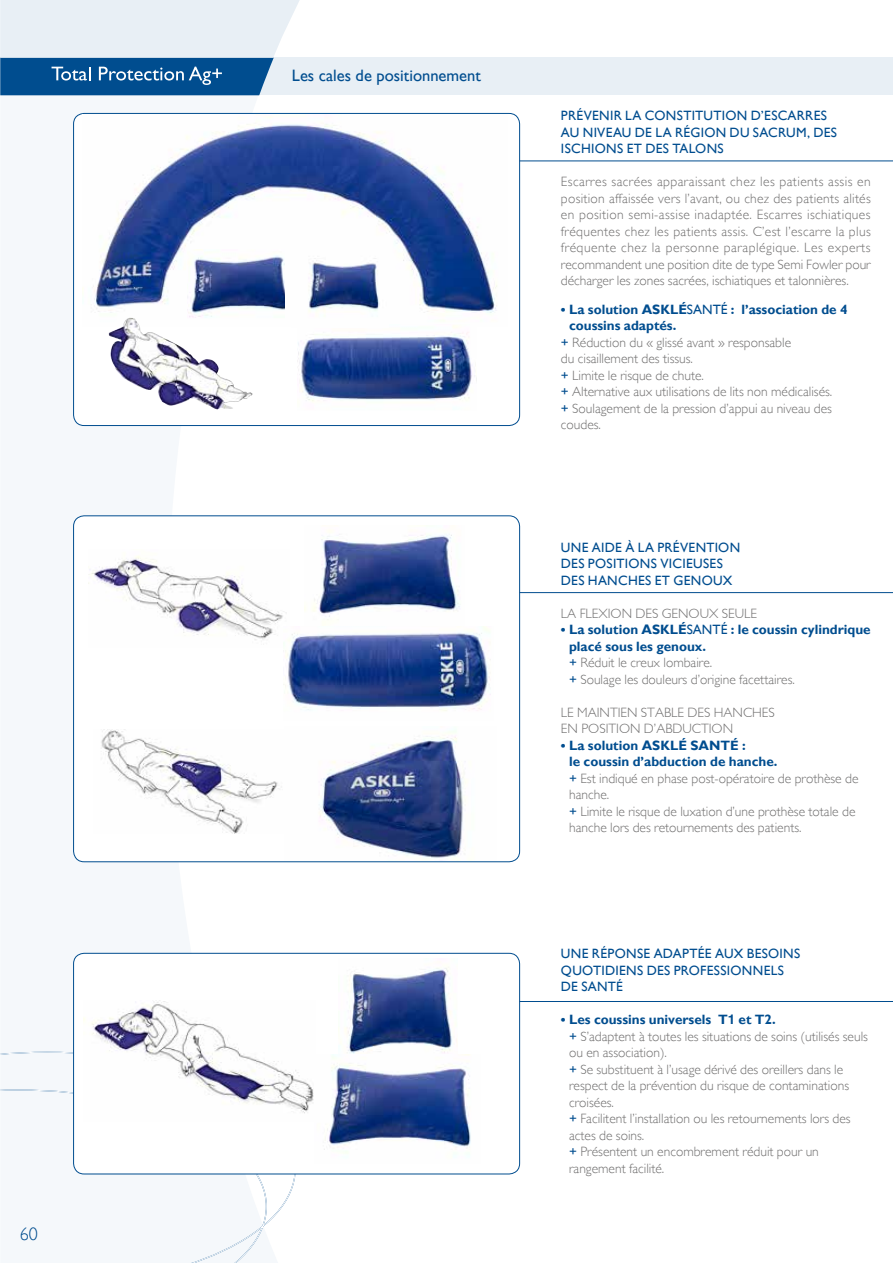
<style>
.page{position:relative;width:893px;height:1263px;background:#fff}
.page>*{position:absolute;margin:0;border:0;box-sizing:border-box;transform-origin:0 0}
.t1{font:300 18px "Gill Sans";color:#004d8f}
.t2{font:16.5px "Gill Sans";color:#004d8f}
.t3{font:300 13.5px/16.5px "Gill Sans";color:#706f6f}
.t4{font:13.5px/16.5px "Gill Sans";letter-spacing:.02em;color:#004d8f}
.t5{font:700 13.5px "Gill Sans";color:#004d8f}
.s1{font-weight:400}
.s2{font-weight:400;color:#004d8f}
.s3{font-weight:700;color:#004d8f}
.s4{font-family:"Helvetica";font-weight:700;color:#004d8f}
</style>
<div class="page">
<div style="left:0;top:58px;width:893px;height:37px;background:#e8eff5"></div>
<svg style="left:0;top:1052px;width:295px;height:211px"></svg>
<hr style="left:383px;top:161px;width:510px;height:1px;background:#004d8f">
<hr style="left:387px;top:592px;width:506px;height:1px;background:#004d8f">
<hr style="left:388px;top:1001px;width:505px;height:1px;background:#004d8f">
<img style="left:93px;top:116px;width:414px;height:205px">
<img style="left:188px;top:249px;width:97px;height:69px">
<img style="left:297px;top:325px;width:180px;height:77px">
<img style="left:109px;top:318px;width:59px;height:87px">
<img style="left:292px;top:249px;width:96px;height:78px">
<div style="left:74px;top:516px;width:446px;height:346px;background:#fff;border-radius:11px"></div>
<img style="left:89px;top:556px;width:198px;height:84px">
<img style="left:304px;top:530px;width:156px;height:90px">
<img style="left:283px;top:626px;width:208px;height:85px">
<img style="left:319px;top:732px;width:147px;height:129px">
<img style="left:101px;top:730px;width:181px;height:103px">
<div style="left:74px;top:953px;width:446px;height:221px;background:#fff;border-radius:11px"></div>
<div style="left:73px;top:953px;width:447px;height:221px;border:1px solid #004d8f;border-radius:11px"></div>
<img style="left:83px;top:1001px;width:231px;height:113px">
<img style="left:338px;top:967px;width:115px;height:87px">
<img style="left:324px;top:1055px;width:147px;height:99px">
<svg style="left:0;top:0;width:306px;height:95px;background:#9fbcd5"></svg>
<h1 class="t1" style="left:20px;top:1224px;width:19px">60</h1>
<p class="t2" style="left:292px;top:66px;width:190px">Les cales de positionnement</p>
<p class="t4" style="left:561px;top:108px;width:278px">PRÉVENIR LA CONSTITUTION D’ESCARRES<br>AU NIVEAU DE LA RÉGION DU SACRUM, DES<br>ISCHIONS ET DES TALONS</p>
<p class="t3" style="left:561px;top:174px;width:311px;text-align:justify">Escarres sacrées apparaissant chez les patients assis en position affaissée vers l’avant, ou chez des patients alités en position semi-assise inadaptée. Escarres ischiatiques fréquentes chez les patients assis. C’est l’escarre la plus fréquente chez la personne paraplégique. Les experts recommandent une position dite de type Semi Fowler pour décharger les zones sacrées, ischiatiques et talonnières.</p>
<p class="t5" style="left:561px;top:301px;width:288px">• La solution ASKLÉ<span class="s1">SANTÉ</span> : l’association de 4</p>
<p class="t5" style="left:569px;top:318px;width:109px">coussins adaptés.</p>
<p class="t3" style="left:561px;top:334px;width:232px"><span class="s2">+</span> Réduction du « glissé avant » responsable</p>
<p class="t3" style="left:561px;top:351px;width:134px">du cisaillement des tissus.</p>
<p class="t3" style="left:561px;top:367px;width:145px"><span class="s2">+</span> Limite le risque de chute.</p>
<p class="t3" style="left:561px;top:384px;width:273px"><span class="s2">+</span> Alternative aux utilisations de lits non médicalisés.</p>
<p class="t3" style="left:561px;top:400px;width:273px"><span class="s2">+</span> Soulagement de la pression d’appui au niveau des</p>
<p class="t3" style="left:561px;top:417px;width:42px">coudes.</p>
<p class="t4" style="left:561px;top:539px;width:181px">UNE AIDE À LA PRÉVENTION<br>DES POSITIONS VICIEUSES<br>DES HANCHES ET GENOUX</p>
<p class="t3" style="left:561px;top:605px;width:198px">LA FLEXION DES GENOUX SEULE</p>
<p class="t3" style="left:569px;top:622px;width:303px;text-indent:-8px"><span class="s3">• La solution ASKLÉ</span><span class="s2">SANTÉ</span> <span class="s3">: le coussin cylindrique placé sous les genoux.<br></span><span class="s2">+</span> Réduit le creux lombaire.<br><span class="s2">+</span> Soulage les douleurs d’origine facettaires.</p>
<p class="t3" style="left:561px;top:704px;width:215px">LE MAINTIEN STABLE DES HANCHES<br>EN POSITION D’ABDUCTION</p>
<p class="t3" style="left:569px;top:737px;width:291px;text-indent:-8px"><span class="s3">• La solution ASKLÉ SANTÉ :<br>le coussin d’abduction de hanche.<br></span><span class="s2">+</span> Est indiqué en phase post-opératoire de prothèse de hanche.<br><span class="s2">+</span> Limite le risque de luxation d’une prothèse totale de hanche lors des retournements des patients.</p>
<p class="t4" style="left:561px;top:945px;width:241px">UNE RÉPONSE ADAPTÉE AUX BESOINS<br>QUOTIDIENS DES PROFESSIONNELS<br>DE SANTÉ</p>
<p class="t3" style="left:569px;top:1011px;width:300px;text-indent:-8px"><span class="s3">• Les coussins universels T</span><span class="s4">1</span> <span class="s3">et T2.<br></span><span class="s2">+</span> S’adaptent à toutes les situations de soins (utilisés seuls ou en association).<br><span class="s2">+</span> Se substituent à l’usage dérivé des oreillers dans le respect de la prévention du risque de contaminations croisées.<br><span class="s2">+</span> Facilitent l’installation ou les retournements lors des actes de soins.<br><span class="s2">+</span> Présentent un encombrement réduit pour un rangement facilité.</p>
</div>
